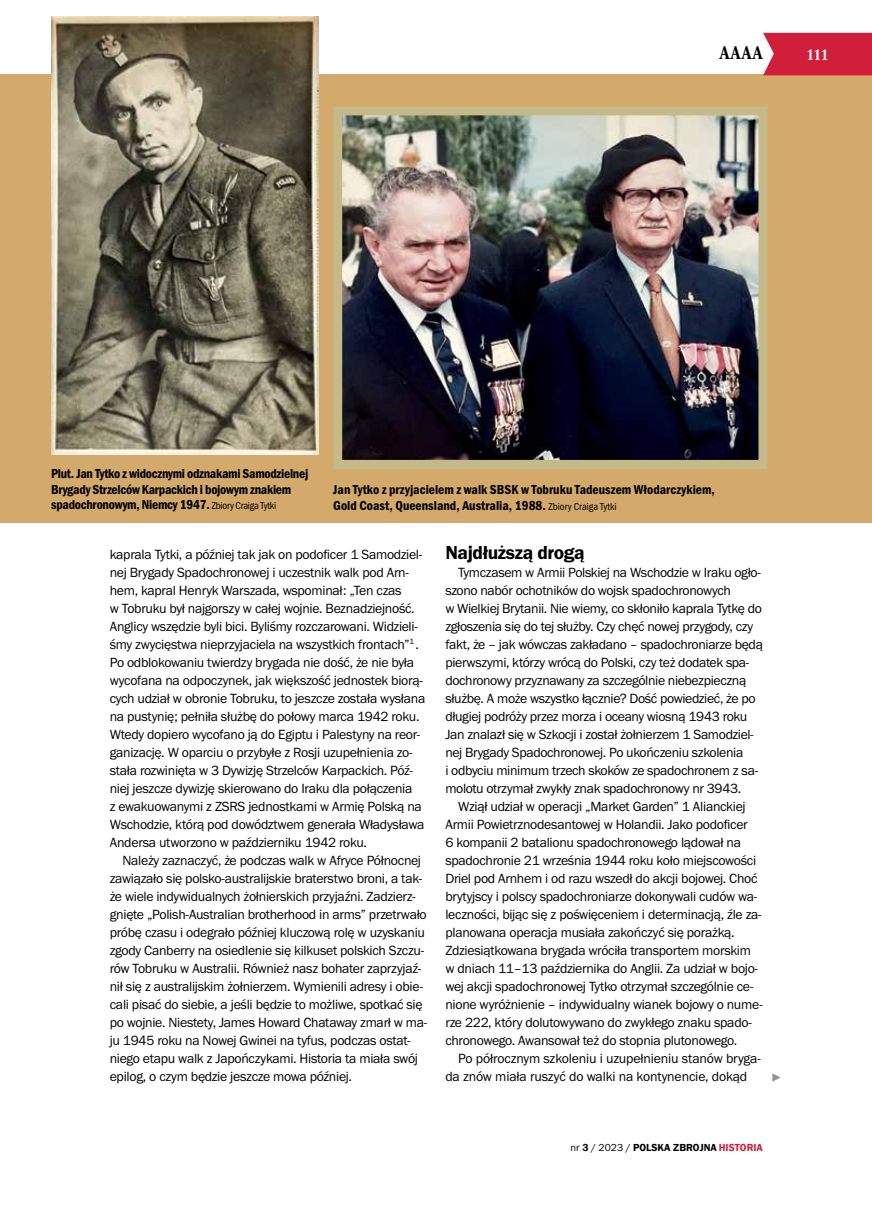
<style>
.page{position:relative;width:872px;height:1212px;background:#fff}
.page>*{position:absolute;margin:0;border:0;box-sizing:border-box;transform-origin:0 0}
.t1{font:19.5px "Franklin Gothic URW Dem";letter-spacing:-.02em;color:#000}
.t2{font:18px "Classic Cnd EFN Black";color:#000}
.t3{font:15px "Classic Cnd EFN Black";color:#fff}
.t4{font:13.8px/18px "Franklin Gothic URW Boo";letter-spacing:-.02em;color:#000}
.t5{font:13.5px/15.8px "Franklin Gothic URW Con Dem";letter-spacing:-.015em;color:#000}
.t6{font:600 10.5px "Franklin Gothic";color:#000}
.s1{font-family:"Franklin Gothic URW Cond";font-size:10.5px}
.s2{font-family:"Franklin Gothic URW Boo";font-weight:400}
.s3{color:#d11e3a}
</style>
<div class="page">
<svg style="left:772px;top:1073px;width:8px;height:9px"></svg>
<div style="left:0;top:75px;width:872px;height:448px;background:#d3a96c"></div>
<img style="left:51px;top:17px;width:267px;height:437px">
<img style="left:343px;top:116px;width:414px;height:343px">
<div style="left:333px;top:106px;width:434px;height:363px;border:9px solid #c4b987"></div>
<div style="left:763px;top:33px;width:109px;height:42px;background:#d11e3a"></div>
<h2 class="t2" style="left:719px;top:42px;width:45px">AAAA</h2>
<p class="t3" style="left:807px;top:46px;width:23px">111</p>
<p class="t5" style="left:51px;top:465px;width:259px">Plut. Jan Tytko z widocznymi odznakami Samodzielnej<br>Brygady Strzelców Karpackich i bojowym znakiem spadochronowym, Niemcy 1947. <span class="s1">Zbiory Craiga Tytki</span></p>
<p class="t5" style="left:333px;top:481px;width:383px">Jan Tytko z przyjacielem z walk SBSK w Tobruku Tadeuszem Włodarczykiem,<br>Gold Coast, Queensland, Australia, 1988. <span class="s1">Zbiory Craiga Tytki</span></p>
<p class="t4" style="left:110px;top:545px;width:317px">kaprala Tytki, a później tak jak on podoficer 1 Samodziel&shy;nej Brygady Spadochronowej i uczestnik walk pod Arn&shy;hem, kapral Henryk Warszada, wspominał: „Ten czas<br>w Tobruku był najgorszy w całej wojnie. Beznadziejność.<br>Anglicy wszędzie byli bici. Byliśmy rozczarowani. Widzieli&shy;śmy zwycięstwa nieprzyjaciela na wszystkich frontach”<sup>1</sup> .<br>Po odblokowaniu twierdzy brygada nie dość, że nie była wycofana na odpoczynek, jak większość jednostek biorą&shy;cych udział w obronie Tobruku, to jeszcze została wysłana na pustynię; pełniła służbę do połowy marca 1942 roku.<br>Wtedy dopiero wycofano ją do Egiptu i Palestyny na reor&shy;ganizację. W oparciu o przybyłe z Rosji uzupełnienia zo&shy;stała rozwinięta w 3 Dywizję Strzelców Karpackich. Póź&shy;niej jeszcze dywizję skierowano do Iraku dla połączenia<br>z ewakuowanymi z ZSRS jednostkami w Armię Polską na Wschodzie, którą pod dowództwem generała Władysława Andersa utworzono w październiku 1942 roku.</p>
<p class="t4" style="left:110px;top:851px;width:319px;text-indent:13px">Należy zaznaczyć, że podczas walk w Afryce Północnej zawiązało się polsko-australijskie braterstwo broni, a tak&shy;że wiele indywidualnych żołnierskich przyjaźni. Zadzierz&shy;gnięte „Polish-Australian brotherhood in arms” przetrwało próbę czasu i odegrało później kluczową rolę w uzyskaniu zgody Canberry na osiedlenie się kilkuset polskich Szczu&shy;rów Tobruku w Australii. Również nasz bohater zaprzyjaź&shy;nił się z australijskim żołnierzem. Wymienili adresy i obie&shy;cali pisać do siebie, a jeśli będzie to możliwe, spotkać się po wojnie. Niestety, James Howard Chataway zmarł w ma&shy;ju 1945 roku na Nowej Gwinei na tyfus, podczas ostat&shy;niego etapu walk z Japończykami. Historia ta miała swój epilog, o czym będzie jeszcze mowa później.</p>
<h1 class="t1" style="left:445px;top:540px;width:141px">Najdłuższą drogą</h1>
<p class="t4" style="left:445px;top:563px;width:319px;text-indent:13px">Tymczasem w Armii Polskiej na Wschodzie w Iraku ogło&shy;szono nabór ochotników do wojsk spadochronowych<br>w Wielkiej Brytanii. Nie wiemy, co skłoniło kaprala Tytkę do zgłoszenia się do tej służby. Czy chęć nowej przygody, czy fakt, że – jak wówczas zakładano – spadochroniarze będą pierwszymi, którzy wrócą do Polski, czy też dodatek spa&shy;dochronowy przyznawany za szczególnie niebezpieczną służbę. A może wszystko łącznie? Dość powiedzieć, że po długiej podróży przez morza i oceany wiosną 1943 roku Jan znalazł się w Szkocji i został żołnierzem 1 Samodziel&shy;nej Brygady Spadochronowej. Po ukończeniu szkolenia<br>i odbyciu minimum trzech skoków ze spadochronem z sa&shy;molotu otrzymał zwykły znak spadochronowy nr 3943.</p>
<p class="t4" style="left:445px;top:797px;width:319px;text-indent:13px">Wziął udział w operacji „Market Garden” 1 Alianckiej Armii Powietrznodesantowej w Holandii. Jako podoficer<br>6 kompanii 2 batalionu spadochronowego lądował na spadochronie 21 września 1944 roku koło miejscowości Driel pod Arnhem i od razu wszedł do akcji bojowej. Choć brytyjscy i polscy spadochroniarze dokonywali cudów wa&shy;leczności, bijąc się z poświęceniem i determinacją, źle za&shy;planowana operacja musiała zakończyć się porażką.<br>Zdziesiątkowana brygada wróciła transportem morskim w dniach 11–13 października do Anglii. Za udział w bojo&shy;wej akcji spadochronowej Tytko otrzymał szczególnie ce&shy;nione wyróżnienie – indywidualny wianek bojowy o nume&shy;rze 222, który dolutowywano do zwykłego znaku spado&shy;chronowego. Awansował też do stopnia plutonowego.</p>
<p class="t4" style="left:445px;top:1049px;width:317px;text-indent:13px">Po półrocznym szkoleniu i uzupełnieniu stanów bryga&shy;da znów miała ruszyć do walki na kontynencie, dokąd</p>
<p class="t6" style="left:570px;top:1141px;width:194px"><span class="s2">nr</span> 3 <span class="s2">/ 2023 /</span> POLSKA ZBROJNA <span class="s3">HISTORIA</span></p>
</div>
